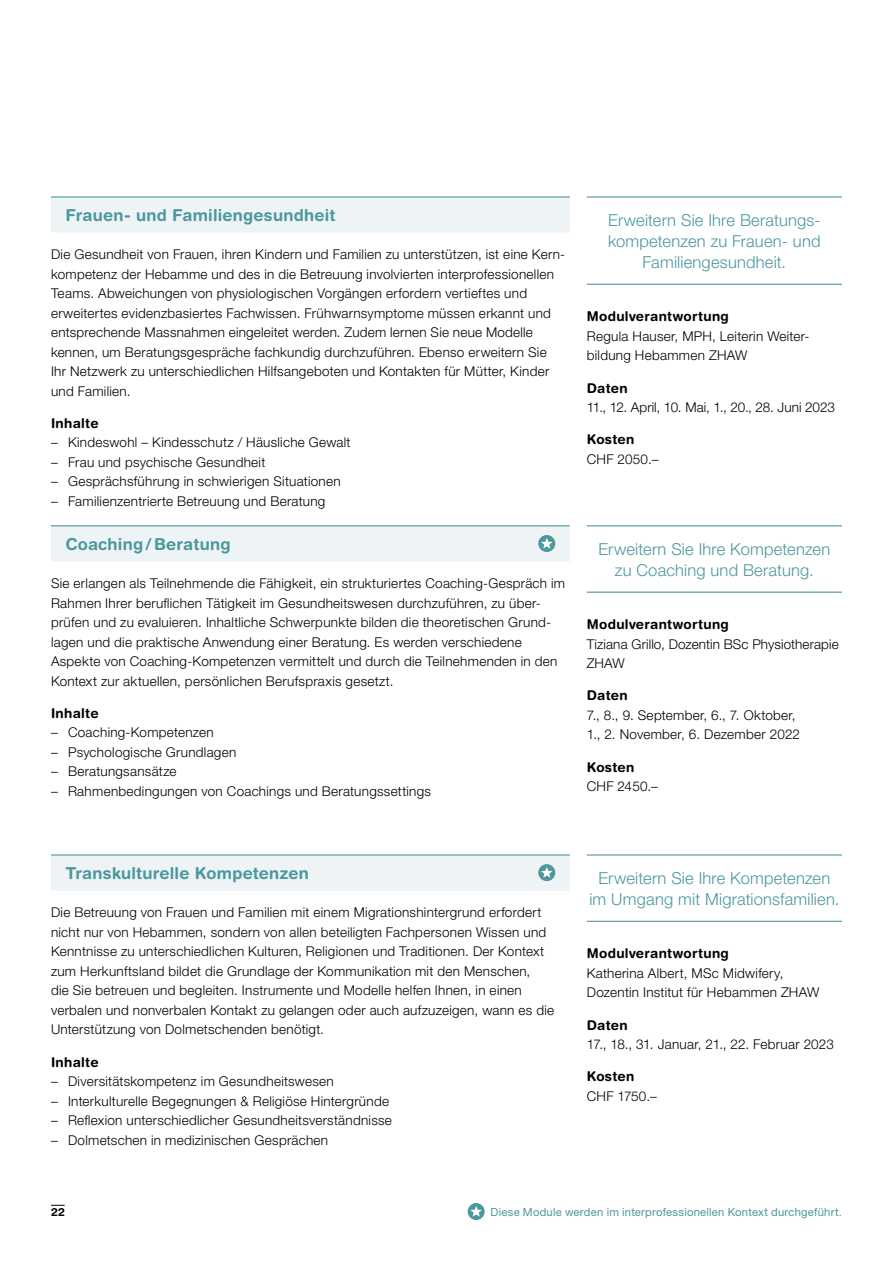
<style>
.page{position:relative;width:893px;height:1263px;background:#fff}
.page>*{position:absolute;margin:0;border:0;box-sizing:border-box;transform-origin:0 0}
.t1{font:300 16.5px/21px "Helvetica Neue LT Std";letter-spacing:.01em;color:#4c989d;text-align:center}
.t2{font:700 16.5px "Helvetica Rounded LT Std";letter-spacing:.015em;color:#4c989d}
.t3{font:300 13.5px/19.5px "Helvetica Neue LT Std";letter-spacing:.02em;color:#000}
.t4{font:700 13.5px "Helvetica Rounded LT Std";letter-spacing:.02em;color:#000}
.t5{font:11.25px "Helvetica Neue LT Std";letter-spacing:.02em;color:#4c989d}
.t6{font:700 11.25px "Helvetica Rounded LT Std";color:#000}
</style>
<div class="page">
<svg style="left:51px;top:1205px;width:14px;height:1px"></svg>
<svg style="left:51px;top:198px;width:519px;height:693px"></svg>
<hr style="left:51px;top:854px;width:519px;height:1px;background:#4c989d">
<hr style="left:51px;top:525px;width:519px;height:1px;background:#4c989d">
<hr style="left:587px;top:525px;width:255px;height:1px;background:#4c989d">
<hr style="left:587px;top:854px;width:255px;height:1px;background:#4c989d">
<hr style="left:51px;top:196px;width:519px;height:2px;background:#4c989d">
<hr style="left:587px;top:196px;width:255px;height:2px;background:#4c989d">
<hr style="left:587px;top:284px;width:255px;height:1px;background:#4c989d">
<svg style="left:538px;top:535px;width:17px;height:17px"></svg>
<svg style="left:541px;top:538px;width:11px;height:11px"></svg>
<hr style="left:587px;top:592px;width:255px;height:1px;background:#4c989d">
<div style="left:538px;top:864px;width:17px;height:17px;background:#4c989d;border-radius:50%"></div>
<svg style="left:541px;top:867px;width:11px;height:11px"></svg>
<hr style="left:587px;top:921px;width:255px;height:1px;background:#4c989d">
<svg style="left:468px;top:1203px;width:17px;height:17px"></svg>
<svg style="left:470px;top:1206px;width:12px;height:11px"></svg>
<p class="t2" style="left:66px;top:205px;width:272px">Frauen- und Familiengesundheit</p>
<p class="t1" style="left:608px;top:209px;width:214px">Erweitern Sie Ihre Beratungs&shy;kompetenzen zu Frauen- und<br>Familiengesundheit.</p>
<p class="t3" style="left:51px;top:244px;width:516px">Die Gesundheit von Frauen, ihren Kindern und Familien zu unterstützen, ist eine Kern&shy;kompetenz der Hebamme und des in die Betreuung involvierten interprofessionellen Teams. Abweichungen von physiologischen Vorgängen erfordern vertieftes und erweitertes evidenzbasiertes Fachwissen. Frühwarnsymptome müssen erkannt und entsprechende Massnahmen eingeleitet werden. Zudem lernen Sie neue Modelle kennen, um Beratungsgespräche fachkundig durchzuführen. Ebenso erweitern Sie<br>Ihr Netzwerk zu unterschiedlichen Hilfsangeboten und Kontakten für Mütter, Kinder und Familien.</p>
<p class="t4" style="left:51px;top:415px;width:49px">Inhalte</p>
<p class="t3" style="left:51px;top:432px;width:301px">– Kindeswohl – Kindesschutz / Häusliche Gewalt</p>
<p class="t3" style="left:51px;top:452px;width:216px">– Frau und psychische Gesundheit</p>
<p class="t3" style="left:51px;top:471px;width:291px">– Gesprächsführung in schwierigen Situationen</p>
<p class="t3" style="left:51px;top:491px;width:276px">– Familienzentrierte Betreuung und Beratung</p>
<p class="t2" style="left:66px;top:534px;width:167px">Coaching/ Beratung</p>
<p class="t1" style="left:598px;top:538px;width:233px">Erweitern Sie Ihre Kompetenzen zu Coaching und Beratung.</p>
<p class="t4" style="left:587px;top:308px;width:143px">Modulverantwortung</p>
<p class="t3" style="left:587px;top:326px;width:224px">Regula Hauser, MPH, Leiterin Weiter&shy;bildung Hebammen ZHAW</p>
<p class="t4" style="left:587px;top:379px;width:42px">Daten</p>
<p class="t3" style="left:587px;top:397px;width:249px">11., 12. April, 10. Mai, 1., 20., 28. Juni 2023</p>
<p class="t4" style="left:587px;top:431px;width:49px">Kosten</p>
<p class="t3" style="left:587px;top:449px;width:73px">CHF 2050.–</p>
<p class="t3" style="left:51px;top:573px;width:516px">Sie erlangen als Teilnehmende die Fähigkeit, ein strukturiertes Coaching-Gespräch im Rahmen Ihrer beruflichen Tätigkeit im Gesundheitswesen durchzuführen, zu über&shy;prüfen und zu evaluieren. Inhaltliche Schwerpunkte bilden die theoretischen Grund&shy;lagen und die praktische Anwendung einer Beratung. Es werden verschiedene Aspekte von Coaching-Kompetenzen vermittelt und durch die Teilnehmenden in den Kontext zur aktuellen, persönlichen Berufspraxis gesetzt.</p>
<p class="t4" style="left:51px;top:705px;width:49px">Inhalte</p>
<p class="t3" style="left:51px;top:722px;width:164px">– Coaching-Kompetenzen</p>
<p class="t3" style="left:51px;top:742px;width:187px">– Psychologische Grundlagen</p>
<p class="t3" style="left:51px;top:761px;width:127px">– Beratungsansätze</p>
<p class="t3" style="left:51px;top:781px;width:381px">– Rahmenbedingungen von Coachings und Beratungssettings</p>
<p class="t4" style="left:587px;top:616px;width:143px">Modulverantwortung</p>
<p class="t3" style="left:587px;top:634px;width:253px">Tiziana Grillo, Dozentin BSc Physiotherapie<br>ZHAW</p>
<p class="t4" style="left:587px;top:687px;width:42px">Daten</p>
<p class="t3" style="left:587px;top:705px;width:215px">7., 8., 9. September, 6., 7. Oktober,<br>1., 2. November, 6. Dezember 2022</p>
<p class="t4" style="left:587px;top:759px;width:49px">Kosten</p>
<p class="t3" style="left:587px;top:776px;width:73px">CHF 2450.–</p>
<p class="t2" style="left:66px;top:863px;width:245px">Transkulturelle Kompetenzen</p>
<p class="t1" style="left:589px;top:867px;width:251px">Erweitern Sie Ihre Kompetenzen im Umgang mit Migrationsfamilien.</p>
<p class="t3" style="left:51px;top:902px;width:505px">Die Betreuung von Frauen und Familien mit einem Migrationshintergrund erfordert nicht nur von Hebammen, sondern von allen beteiligten Fachpersonen Wissen und Kenntnisse zu unterschiedlichen Kulturen, Religionen und Traditionen. Der Kontext zum Herkunftsland bildet die Grundlage der Kommunikation mit den Menschen,<br>die Sie betreuen und begleiten. Instrumente und Modelle helfen Ihnen, in einen verbalen und nonverbalen Kontakt zu gelangen oder auch aufzuzeigen, wann es die Unterstützung von Dolmetschenden benötigt.</p>
<p class="t4" style="left:51px;top:1053px;width:49px">Inhalte</p>
<p class="t3" style="left:51px;top:1071px;width:284px">– Diversitätskompetenz im Gesundheitswesen</p>
<p class="t3" style="left:51px;top:1091px;width:339px">– Interkulturelle Begegnungen &amp; Religiöse Hintergründe</p>
<p class="t3" style="left:51px;top:1110px;width:342px">– Reflexion unterschiedlicher Gesundheitsverständnisse</p>
<p class="t3" style="left:51px;top:1130px;width:279px">– Dolmetschen in medizinischen Gesprächen</p>
<p class="t4" style="left:587px;top:945px;width:143px">Modulverantwortung</p>
<p class="t3" style="left:587px;top:963px;width:234px">Katherina Albert, MSc Midwifery,<br>Dozentin Institut für Hebammen ZHAW</p>
<p class="t4" style="left:587px;top:1016px;width:42px">Daten</p>
<p class="t3" style="left:587px;top:1034px;width:249px">17., 18., 31. Januar, 21., 22. Februar 2023</p>
<p class="t4" style="left:587px;top:1068px;width:49px">Kosten</p>
<p class="t3" style="left:587px;top:1086px;width:72px">CHF 1750.–</p>
<p class="t6" style="left:51px;top:1205px;width:15px">22</p>
<p class="t5" style="left:490px;top:1205px;width:353px">Diese Module werden im interprofessionellen Kontext durchgeführt.</p>
</div>
